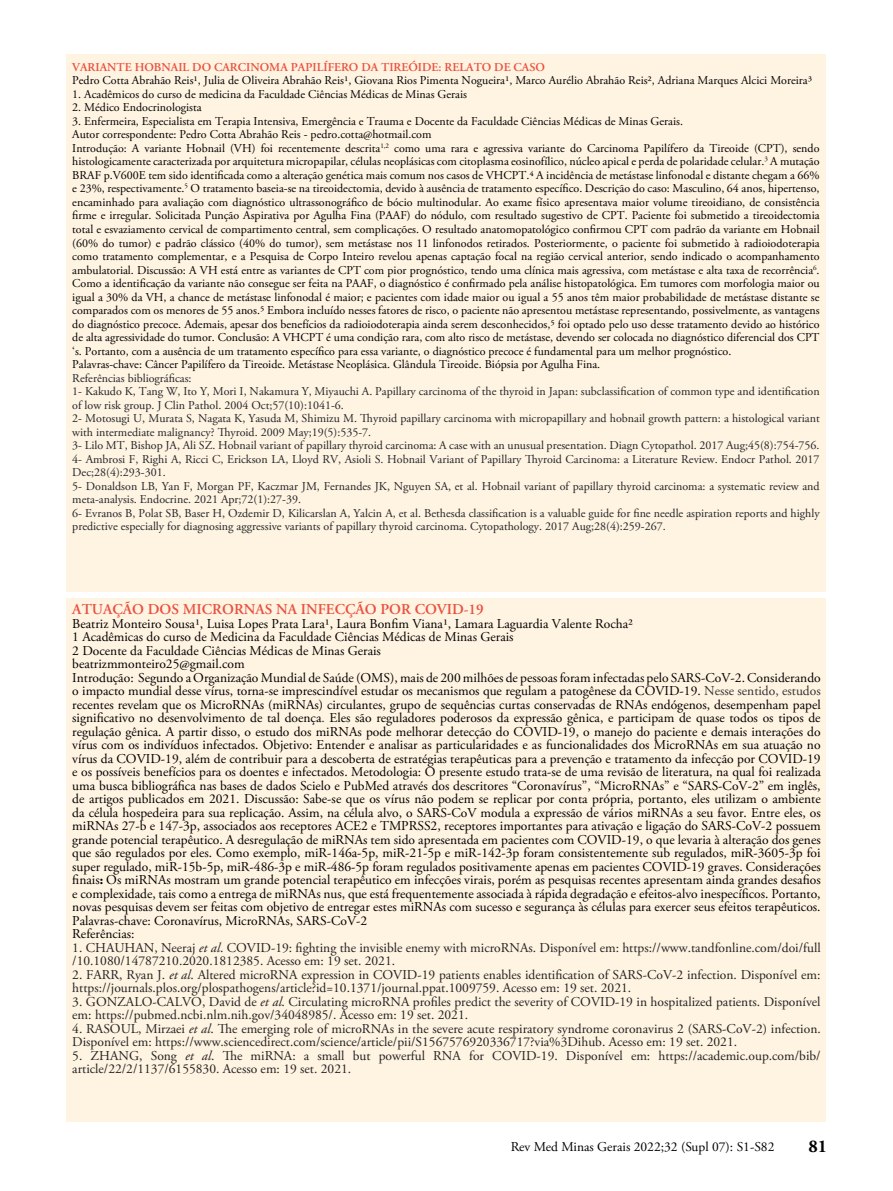
<style>
.page{position:relative;width:893px;height:1191px;background:#fff}
.page>*{position:absolute;margin:0;border:0;box-sizing:border-box;transform-origin:0 0}
.t1{font:700 18px "Adobe Garamond Pro";color:#000}
.t2{font:600 15px "Adobe Garamond Pro";color:#ea503f}
.t3{font:13.5px/13.5px "Adobe Garamond Pro";color:#000}
.t4{font:13.5px/13.5px "Adobe Garamond Pro";color:#222}
.t5{font:12px/13.5px "Adobe Garamond Pro";color:#000}
.t6{font:12px/13.5px "Adobe Garamond Pro";color:#212529}
.t7{font:600 12px "Adobe Garamond Pro";color:#ea503f}
.s1{color:#333}
.s2{color:#383838}
.s3{font-weight:700}
.s4{font-style:italic}
</style>
<div class="page">
<div style="left:67px;top:599px;width:759px;height:523px;background:#fff3e1"></div>
<div style="left:67px;top:55px;width:759px;height:537px;background:#fff3e1"></div>
<p class="t7" style="left:72px;top:60px;width:474px">VARIANTE HOBNAIL DO CARCINOMA PAPILÍFERO DA TIREÓIDE: RELATO DE CASO</p>
<p class="t5" style="left:72px;top:74px;width:741px">Pedro Cotta Abrahão Reis1, Julia de Oliveira Abrahão Reis1, Giovana Rios Pimenta Nogueira1, Marco Aurélio Abrahão Reis2, Adriana Marques Alcici Moreira3</p>
<p class="t5" style="left:72px;top:88px;width:396px">1. Acadêmicos do curso de medicina da Faculdade Ciências Médicas de Minas Gerais</p>
<p class="t5" style="left:72px;top:101px;width:131px">2. Médico Endocrinologista</p>
<p class="t5" style="left:72px;top:115px;width:749px">3. Enfermeira, Especialista em Terapia Intensiva, Emergência e Trauma e Docente da Faculdade Ciências Médicas de Minas Gerais.<br>Autor correspondente: Pedro Cotta Abrahão Reis - pedro.cotta@hotmail.com<br>Introdução: A variante Hobnail (VH) foi recentemente descrita<sup>1,2</sup> como uma rara e agressiva variante do Carcinoma Papilífero da Tireoide (CPT), sendo histologicamente caracterizada por arquitetura micropapilar, células neoplásicas com citoplasma eosinofílico, núcleo apical e perda de polaridade celular.<sup>3</sup> A mutação BRAF p.V600E tem sido identificada como a alteração genética mais comum nos casos de VHCPT.4 A incidência de metástase linfonodal e distante chegam a 66% e 23%, respectivamente.<sup>5</sup> O tratamento baseia-se na tireoidectomia, devido à ausência de tratamento específico. Descrição do caso: Masculino, 64 anos, hipertenso, encaminhado para avaliação com diagnóstico ultrassonográfico de bócio multinodular. Ao exame físico apresentava maior volume tireoidiano, de consistência firme e irregular. Solicitada Punção Aspirativa por Agulha Fina (PAAF) do nódulo, com resultado sugestivo de CPT. Paciente foi submetido a tireoidectomia total e esvaziamento cervical de compartimento central, sem complicações. O resultado anatomopatológico confirmou CPT com padrão da variante em Hobnail (60% do tumor) e padrão clássico (40% do tumor), sem metástase nos 11 linfonodos retirados. Posteriormente, o paciente foi submetido à radioiodoterapia como tratamento complementar, e a Pesquisa de Corpo Inteiro revelou apenas captação focal na região cervical anterior, sendo indicado o acompanhamento ambulatorial. Discussão: A VH está entre as variantes de CPT com pior prognóstico, tendo uma clínica mais agressiva, com metástase e alta taxa de recorrência<sup>6</sup>.<br>Como a identificação da variante não consegue ser feita na PAAF, o diagnóstico é confirmado pela análise histopatológica. Em tumores com morfologia maior ou igual a 30% da VH, a chance de metástase linfonodal é maior; e pacientes com idade maior ou igual a 55 anos têm maior probabilidade de metástase distante se comparados com os menores de 55 anos.5 Embora incluído nesses fatores de risco, o paciente não apresentou metástase representando, possivelmente, as vantagens do diagnóstico precoce. Ademais, apesar dos benefícios da radioiodoterapia ainda serem desconhecidos,5 foi optado pelo uso desse tratamento devido ao histórico de alta agressividade do tumor. Conclusão: A VHCPT é uma condição rara, com alto risco de metástase, devendo ser colocada no diagnóstico diferencial dos CPT ‘s. Portanto, com a ausência de um tratamento específico para essa variante, o diagnóstico precoce é fundamental para um melhor prognóstico.<br>Palavras-chave: Câncer Papilífero da Tireoide. Metástase Neoplásica. Glândula Tireoide. Biópsia por Agulha Fina.</p>
<p class="t6" style="left:72px;top:371px;width:749px">Referências bibliográficas:<br>1- Kakudo K, Tang W, Ito Y, Mori I, Nakamura Y, Miyauchi A. Papillary carcinoma of the thyroid in Japan: subclassification of common type and identification of low risk group. J Clin Pathol. 2004 Oct;57(10):1041-6.<br>2- Motosugi U, Murata S, Nagata K, Yasuda M, Shimizu M. Thyroid papillary carcinoma with micropapillary and hobnail growth pattern: a histological variant with intermediate malignancy? Thyroid. 2009 May;19(5):535-7.<br>3- Lilo MT, Bishop JA, Ali SZ. Hobnail variant of papillary thyroid carcinoma: A case with an unusual presentation. Diagn Cytopathol. 2017 Aug;45(8):754-756.<br>4- Ambrosi F, Righi A, Ricci C, Erickson LA, Lloyd RV, Asioli S. Hobnail Variant of Papillary Thyroid Carcinoma: a Literature Review. Endocr Pathol. 2017<br>Dec;28(4):293-301.<br>5- Donaldson LB, Yan F, Morgan PF, Kaczmar JM, Fernandes JK, Nguyen SA, et al. Hobnail variant of papillary thyroid carcinoma: a systematic review and meta-analysis. Endocrine. 2021 Apr;72(1):27-39.<br>6- Evranos B, Polat SB, Baser H, Ozdemir D, Kilicarslan A, Yalcin A, et al. Bethesda classification is a valuable guide for fine needle aspiration reports and highly predictive especially for diagnosing aggressive variants of papillary thyroid carcinoma. Cytopathology. 2017 Aug;28(4):259-267.</p>
<p class="t2" style="left:72px;top:600px;width:413px">ATUAÇÃO DOS MICRORNAS NA INFECÇÃO POR COVID-19</p>
<p class="t3" style="left:72px;top:617px;width:750px">Beatriz Monteiro Sousa1, Luisa Lopes Prata Lara1, Laura Bonfim Viana1, Lamara Laguardia Valente Rocha2<br>1 Acadêmicas do curso de Medicina da Faculdade Ciências Médicas de Minas Gerais<br>2 Docente da Faculdade Ciências Médicas de Minas Gerais<br>beatrizmmonteiro25@gmail.com<br>Introdução: Segundo a Organização Mundial de Saúde (OMS), mais de 200 milhões de pessoas foram infectadas pelo SARS-CoV-2. Considerando o impacto mundial desse vírus, torna-se imprescindível estudar os mecanismos que regulam a patogênese da COVID-19. <span class="s1">Nesse sentido, estudos </span>recentes revelam que os MicroRNAs (miRNAs) circulantes, grupo de sequências curtas conservadas de RNAs endógenos, desempenham papel significativo no desenvolvimento de tal doença<span class="s2">.</span> Eles são reguladores poderosos da expressão gênica, e participam de quase todos os tipos de regulação gênica. A partir disso, o estudo dos miRNAs pode melhorar detecção do COVID-19, o manejo do paciente e demais interações do vírus com os indivíduos infectados. Objetivo: Entender e analisar as particularidades e as funcionalidades dos MicroRNAs em sua atuação no vírus da COVID-19, além de contribuir para a descoberta de estratégias terapêuticas para a prevenção e tratamento da infecção por COVID-19 e os possíveis benefícios para os doentes e infectados. Metodologia: O presente estudo trata-se de uma revisão de literatura, na qual foi realizada uma busca bibliográfica nas bases de dados Scielo e PubMed através dos descritores “Coronavírus”, “MicroRNAs” e “SARS-CoV-2” em inglês, de artigos publicados em 2021. Discussão: Sabe-se que os vírus não podem se replicar por conta própria, portanto, eles utilizam o ambiente da célula hospedeira para sua replicação. Assim, na célula alvo, o SARS-CoV modula a expressão de vários miRNAs a seu favor. Entre eles, os miRNAs 27-b e 147-3p, associados aos receptores ACE2 e TMPRSS2, receptores importantes para ativação e ligação do SARS-CoV-2 possuem grande potencial terapêutico. A desregulação de miRNAs tem sido apresentada em pacientes com COVID-19, o que levaria à alteração dos genes que são regulados por eles. Como exemplo, miR-146a-5p, miR-21-5p e miR-142-3p foram consistentemente sub regulados, miR-3605-3p foi super regulado, miR-15b-5p, miR-486-3p e miR-486-5p foram regulados positivamente apenas em pacientes COVID-19 graves. Considerações finais<span class="s3">:</span> Os miRNAs mostram um grande potencial terapêutico em infecções virais, porém as pesquisas recentes apresentam ainda grandes desafios e complexidade, tais como a entrega de miRNAs nus, que está frequentemente associada à rápida degradação e efeitos-alvo inespecíficos. Portanto, novas pesquisas devem ser feitas com objetivo de entregar estes miRNAs com sucesso e segurança às células para exercer seus efeitos terapêuticos.<br>Palavras-chave: Coronavírus, MicroRNAs, SARS-CoV-2<br>Referências:</p>
<p class="t4" style="left:72px;top:941px;width:750px">1. CHAUHAN, Neeraj <span class="s4">et al</span>. COVID-19: fighting the invisible enemy with microRNAs. Disponível em: https://www.tandfonline.com/doi/full /10.1080/14787210.2020.1812385. Acesso em: 19 set. 2021.</p>
<p class="t4" style="left:72px;top:968px;width:750px">2. FARR, Ryan J. <span class="s4">et al</span>. Altered microRNA expression in COVID-19 patients enables identification of SARS-CoV-2 infection. Disponível em: https://journals.plos.org/plospathogens/article?id=10.1371/journal.ppat.1009759. Acesso em: 19 set. 2021.</p>
<p class="t4" style="left:72px;top:995px;width:750px">3. GONZALO-CALVO, David de <span class="s4">et al</span>. Circulating microRNA profiles predict the severity of COVID-19 in hospitalized patients. Disponível em: https://pubmed.ncbi.nlm.nih.gov/34048985/. Acesso em: 19 set. 2021.</p>
<p class="t4" style="left:72px;top:1022px;width:750px">4. RASOUL, Mirzaei <span class="s4">et al</span>. The emerging role of microRNAs in the severe acute respiratory syndrome coronavirus 2 (SARS-CoV-2) infection.<br>Disponível em: https://www.sciencedirect.com/science/article/pii/S1567576920336717?via%3Dihub. Acesso em: 19 set. 2021.</p>
<p class="t4" style="left:72px;top:1049px;width:750px">5. ZHANG, Song <span class="s4">et al</span>. The miRNA: a small but powerful RNA for COVID-19. Disponível em: https://academic.oup.com/bib/ article/22/2/1137/6155830. Acesso em: 19 set. 2021.</p>
<p class="t3" style="left:511px;top:1140px;width:265px">Rev Med Minas Gerais 2022;32 (Supl 07): S1-S82</p>
<h1 class="t1" style="left:808px;top:1136px;width:20px">81</h1>
</div>
